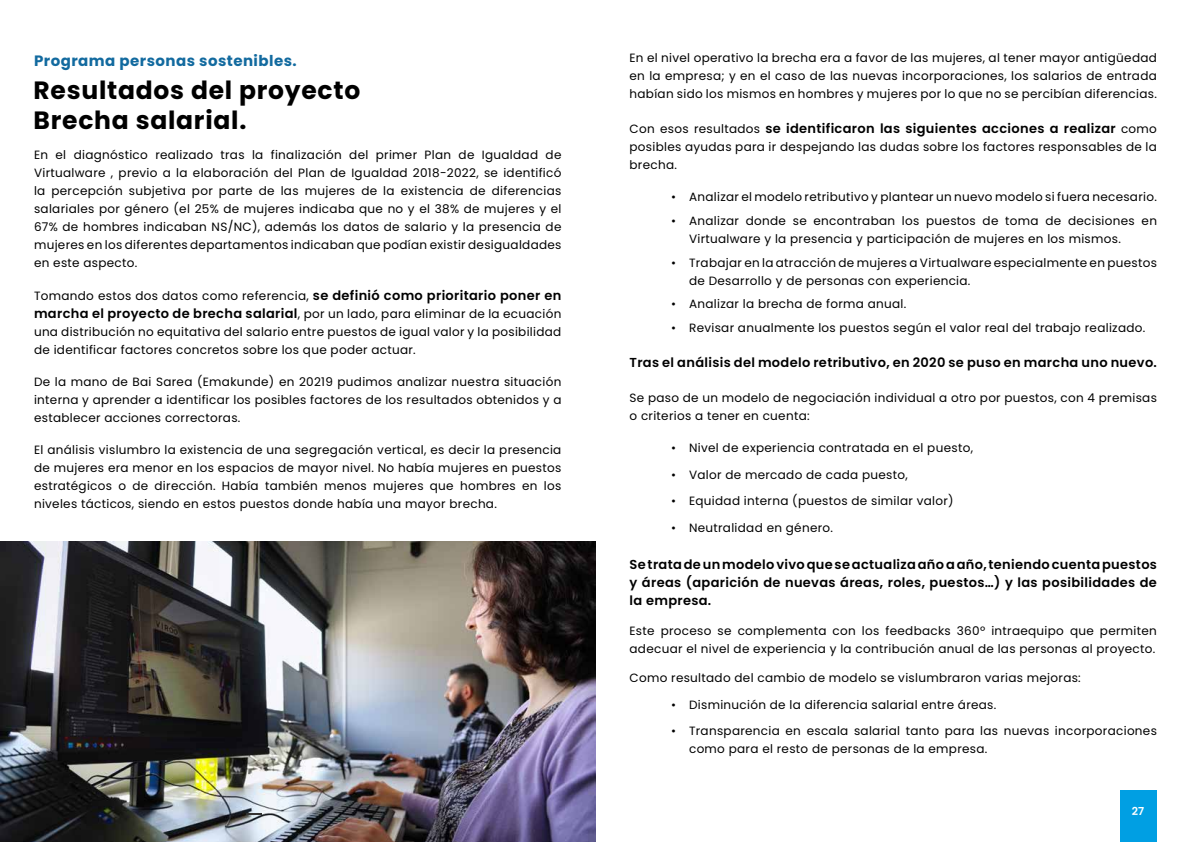
<style>
.page{position:relative;width:1191px;height:842px;background:#fff}
.page>*{position:absolute;margin:0;border:0;box-sizing:border-box;transform-origin:0 0}
.t1{font:700 25px/30px "Poppins";letter-spacing:.03em;color:#000}
.t2{font:700 15px "Poppins";letter-spacing:.03em;color:#126a9f}
.t3{font:600 13px/18px "Poppins";letter-spacing:.025em;color:#000;text-align:justify}
.t4{font:12px/18px "Poppins";letter-spacing:.025em;color:#000}
.t5{font:600 11px "Poppins";color:#fff}
.s1{font-weight:400;font-size:12px}
.s2{font-weight:600;font-size:13px}
</style>
<div class="page">
<div style="left:1119px;top:790px;width:37px;height:52px;background:#009fe3"></div>
<img style="left:0;top:542px;width:595px;height:300px">
<svg style="left:247px;top:813px;width:15px;height:1px"></svg>
<p class="t2" style="left:34px;top:52px;width:264px">Programa personas sostenibles.</p>
<p class="t4" style="left:629px;top:49px;width:529px;text-align:justify">En el nivel operativo la brecha era a favor de las mujeres, al tener mayor antigüedad en la empresa; y en el caso de las nuevas incorporaciones, los salarios de entrada habían sido los mismos en hombres y mujeres por lo que no se percibían diferencias.</p>
<p class="t3" style="left:629px;top:119px;width:529px"><span class="s1">Con esos resultados</span> se identificaron las siguientes acciones a realizar <span class="s1">como</span></p>
<p class="t4" style="left:629px;top:138px;width:529px">posibles ayudas para ir despejando las dudas sobre los factores responsables de la brecha.</p>
<p class="t4" style="left:671px;top:188px;width:487px">• Analizar el modelo retributivo y plantear un nuevo modelo si fuera necesario.</p>
<p class="t4" style="left:689px;top:212px;width:469px;text-indent:-18px">• Analizar donde se encontraban los puestos de toma de decisiones en<br>Virtualware y la presencia y participación de mujeres en los mismos.</p>
<p class="t4" style="left:689px;top:253px;width:469px;text-indent:-18px">• Trabajar en la atracción de mujeres a Virtualware especialmente en puestos de Desarrollo y de personas con experiencia.</p>
<p class="t4" style="left:671px;top:295px;width:237px">• Analizar la brecha de forma anual.</p>
<p class="t4" style="left:671px;top:319px;width:476px">• Revisar anualmente los puestos según el valor real del trabajo realizado.</p>
<p class="t3" style="left:629px;top:353px;width:529px">Tras el análisis del modelo retributivo, en 2020 se puso en marcha uno nuevo.</p>
<p class="t4" style="left:629px;top:389px;width:529px">Se paso de un modelo de negociación individual a otro por puestos, con 4 premisas o criterios a tener en cuenta:</p>
<p class="t4" style="left:671px;top:439px;width:303px">• Nivel de experiencia contratada en el puesto,</p>
<p class="t4" style="left:671px;top:465px;width:238px">• Valor de mercado de cada puesto,</p>
<p class="t4" style="left:671px;top:492px;width:284px">• Equidad interna (puestos de similar valor)</p>
<p class="t4" style="left:671px;top:518px;width:163px">• Neutralidad en género.</p>
<p class="t3" style="left:629px;top:556px;width:529px">Se trata de un modelo vivo que se actualiza año a año, teniendo cuenta puestos y áreas (aparición de nuevas áreas, roles, puestos…) y las posibilidades de la empresa.</p>
<p class="t4" style="left:629px;top:622px;width:529px">Este proceso se complementa con los feedbacks 360º intraequipo que permiten adecuar el nivel de experiencia y la contribución anual de las personas al proyecto.</p>
<p class="t4" style="left:629px;top:669px;width:453px">Como resultado del cambio de modelo se vislumbraron varias mejoras:</p>
<p class="t4" style="left:671px;top:695px;width:327px">• Disminución de la diferencia salarial entre áreas.</p>
<p class="t4" style="left:689px;top:722px;width:469px;text-indent:-18px">• Transparencia en escala salarial tanto para las nuevas incorporaciones como para el resto de personas de la empresa.</p>
<h1 class="t1" style="left:34px;top:76px;width:328px">Resultados del proyecto<br>Brecha salarial.</h1>
<p class="t4" style="left:34px;top:146px;width:529px;text-align:justify">En el diagnóstico realizado tras la finalización del primer Plan de Igualdad de Virtualware , previo a la elaboración del Plan de Igualdad 2018-2022, se identificó la percepción subjetiva por parte de las mujeres de la existencia de diferencias salariales por género (el 25% de mujeres indicaba que no y el 38% de mujeres y el 67% de hombres indicaban NS/NC), además los datos de salario y la presencia de mujeres en los diferentes departamentos indicaban que podían existir desigualdades en este aspecto.</p>
<p class="t4" style="left:34px;top:286px;width:529px;text-align:justify">Tomando estos dos datos como referencia, <span class="s2">se definió como prioritario poner en marcha el proyecto de brecha salarial</span>, por un lado, para eliminar de la ecuación una distribución no equitativa del salario entre puestos de igual valor y la posibilidad de identificar factores concretos sobre los que poder actuar.</p>
<p class="t4" style="left:34px;top:372px;width:529px;text-align:justify">De la mano de Bai Sarea (Emakunde) en 20219 pudimos analizar nuestra situación interna y aprender a identificar los posibles factores de los resultados obtenidos y a establecer acciones correctoras.</p>
<p class="t4" style="left:34px;top:441px;width:529px;text-align:justify">El análisis vislumbro la existencia de una segregación vertical, es decir la presencia de mujeres era menor en los espacios de mayor nivel. No había mujeres en puestos estratégicos o de dirección. Había también menos mujeres que hombres en los niveles tácticos, siendo en estos puestos donde había una mayor brecha.</p>
<p class="t5" style="left:1132px;top:804px;width:14px">27</p>
</div>
